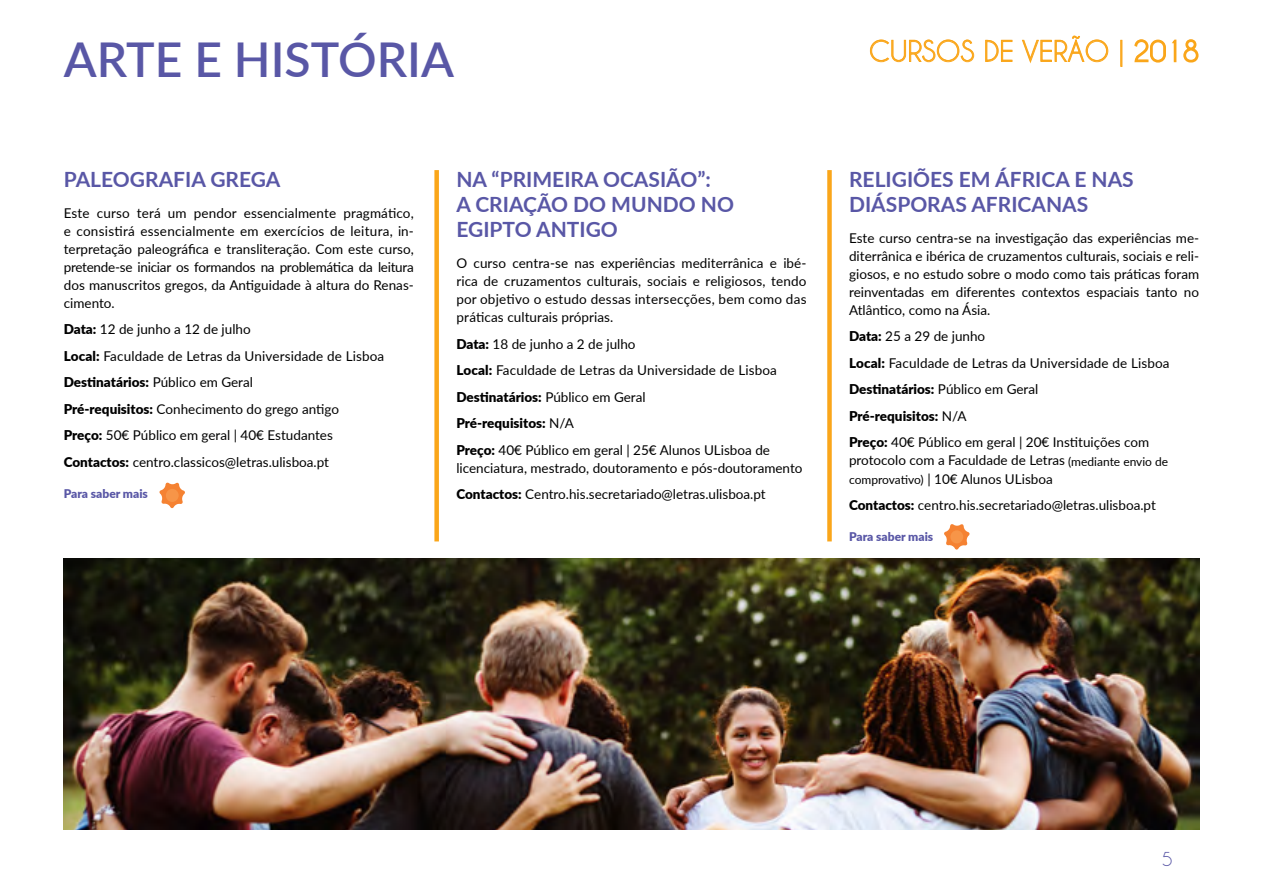
<style>
.page{position:relative;width:1263px;height:893px;background:#fff}
.page>*{position:absolute;margin:0;border:0;box-sizing:border-box;transform-origin:0 0}
.t1{font:600 48px "Lato";color:#5957a6}
.t2{font:27px "Caviar Dreams";color:#faa61a}
.t3{font:700 21px/25.2px "Lato";color:#5957a6}
.t4{font:18px "Caviar Dreams";color:#5957a6}
.t5{font:13.5px/26.5px "Lato";color:#000}
.t6{font:900 12px "Lato";color:#5957a6}
.s1{font-weight:900}
.s2{font-size:12px}
</style>
<div class="page">
<svg style="left:870px;top:39px;width:104px;height:24px"></svg>
<svg style="left:985px;top:40px;width:28px;height:22px"></svg>
<svg style="left:1022px;top:35px;width:86px;height:29px"></svg>
<div style="left:1120px;top:40px;width:2px;height:27px;border:1px solid #faa61a"></div>
<svg style="left:1134px;top:39px;width:65px;height:24px"></svg>
<div style="left:827px;top:170px;width:5px;height:371px;background:#faa61a"></div>
<div style="left:434px;top:170px;width:5px;height:371px;background:#faa61a"></div>
<svg style="left:944px;top:524px;width:26px;height:26px"></svg>
<div style="left:950px;top:530px;width:13px;height:13px;background:#f79548;border-radius:50%"></div>
<svg style="left:159px;top:482px;width:26px;height:27px"></svg>
<div style="left:166px;top:489px;width:13px;height:13px;background:#f79548;border-radius:50%"></div>
<img style="left:64px;top:558px;width:1135px;height:271px">
<h1 class="t1" style="left:64px;top:25px;width:392px">ARTE E HISTÓRIA</h1>
<h3 class="t3" style="left:64px;top:166px;width:218px">PALEOGRAFIA GREGA</h3>
<p class="t5" style="left:64px;top:203px;width:352px;line-height:18px;text-align:justify">Este curso terá um pendor essencialmente pragmático, e consistirá essencialmente em exercícios de leitura, in&shy;terpretação paleográfica e transliteração. Com este curso, pretende-se iniciar os formandos na problemática da leitura dos manuscritos gregos, da Antiguidade à altura do Renas&shy;cimento.</p>
<p class="t5" style="left:64px;top:315px;width:322px"><span class="s1">Data:</span> 12 de junho a 12 de julho<br><span class="s1">Local:</span> Faculdade de Letras da Universidade de Lisboa <span class="s1">Destinatários:</span> Público em Geral<br><span class="s1">Pré-requisitos:</span> Conhecimento do grego antigo<br><span class="s1">Preço:</span> 50€ Público em geral | 40€ Estudantes <span class="s1">Contactos:</span> centro.classicos@letras.ulisboa.pt</p>
<p class="t6" style="left:64px;top:484px;width:86px">Para saber mais</p>
<h3 class="t3" style="left:456px;top:166px;width:279px">NA “PRI MEI RA OCASIÃO”:<br>A CRIAÇÃO DO M UNDO NO<br>EGIPTO ANTI GO</h3>
<p class="t5" style="left:456px;top:254px;width:352px;line-height:18px;text-align:justify">O curso centra-se nas experiências mediterrânica e ibé&shy;rica de cruzamentos culturais, sociais e religiosos, tendo por objetivo o estudo dessas intersecções, bem como das práticas culturais próprias.</p>
<p class="t5" style="left:456px;top:330px;width:322px"><span class="s1">Data:</span> 18 de junho a 2 de julho<br><span class="s1">Local:</span> Faculdade de Letras da Universidade de Lisboa <span class="s1">Destinatários:</span> Público em Geral<br><span class="s1">Pré-requisitos:</span> N/A<br><span class="s1">Preço:</span> 40€ Público em geral | 25€ Alunos ULisboa de</p>
<p class="t5" style="left:456px;top:454px;width:348px">licenciatura, mestrado, doutoramento e pós-doutoramento<br><span class="s1">Contactos:</span> Centro.his.secretariado@letras.ulisboa.pt</p>
<h2 class="t2" style="left:869px;top:35px;width:332px">CURSOS DE VERÃO | 2018</h2>
<h3 class="t3" style="left:849px;top:166px;width:286px">RELIGIÕES EM ÁFRICA E NAS<br>DIÁSPORAS AFRI CANAS</h3>
<p class="t5" style="left:849px;top:228px;width:352px;line-height:18px;text-align:justify">Este curso centra-se na investigação das experiências me&shy;diterrânica e ibérica de cruzamentos culturais, sociais e reli&shy;giosos, e no estudo sobre o modo como tais práticas foram reinventadas em diferentes contextos espaciais tanto no Atlântico, como na Ásia.</p>
<p class="t5" style="left:849px;top:323px;width:322px"><span class="s1">Data:</span> 25 a 29 de junho<br><span class="s1">Local:</span> Faculdade de Letras da Universidade de Lisboa <span class="s1">Destinatários:</span> Público em Geral<br><span class="s1">Pré-requisitos:</span> N/A<br><span class="s1">Preço:</span> 40€ Público em geral | 20€ Instituições com</p>
<p class="t5" style="left:849px;top:451px;width:321px;line-height:18px">protocolo com a Faculdade de Letras <span class="s2">(mediante envio de comprovativo)</span> | 10€ Alunos ULisboa</p>
<p class="t5" style="left:849px;top:491px;width:308px"><span class="s1">Contactos:</span> centro.his.secretariado@letras.ulisboa.pt</p>
<p class="t6" style="left:849px;top:527px;width:86px">Para saber mais</p>
<h3 class="t4" style="left:1162px;top:848px;width:12px">5</h3>
</div>
